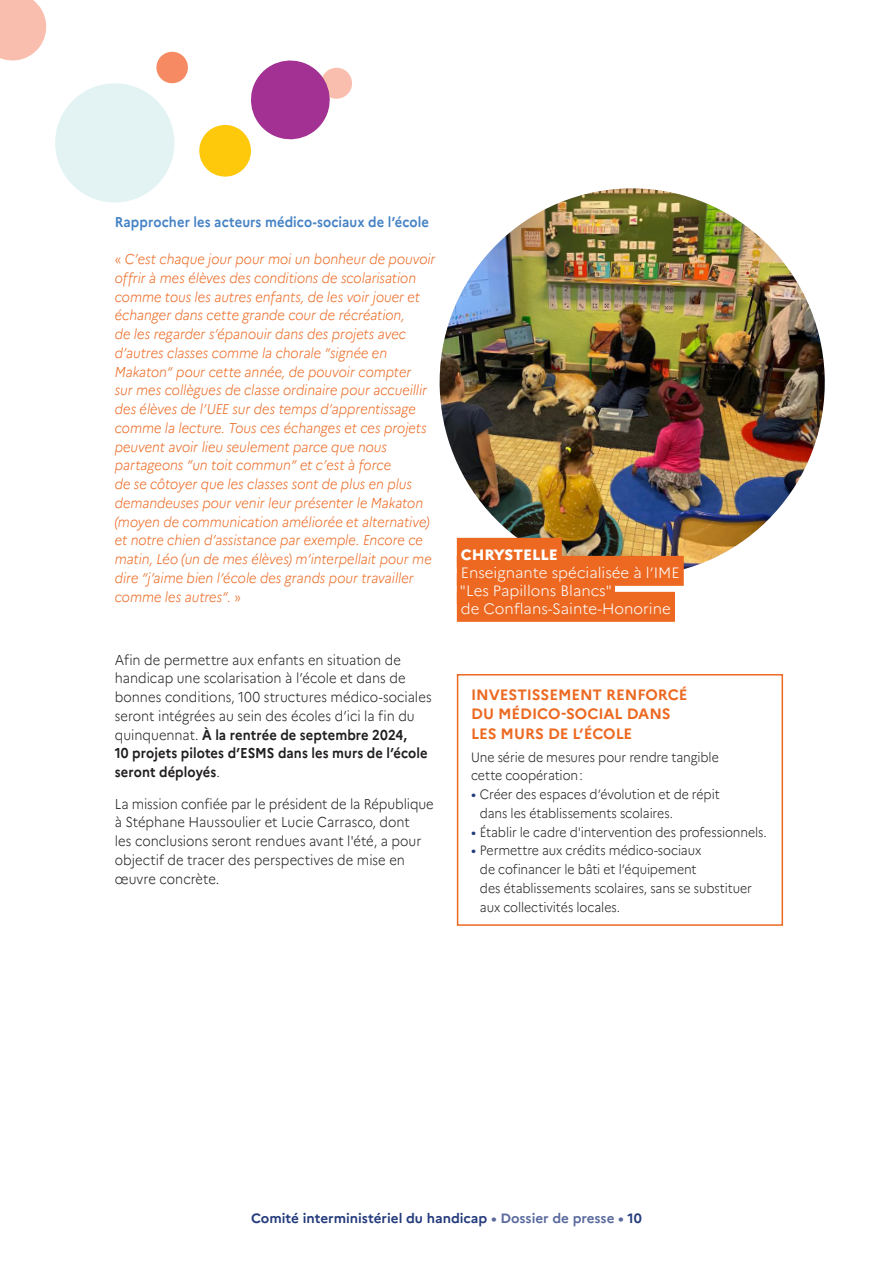
<style>
.page{position:relative;width:893px;height:1263px;background:#fff}
.page>*{position:absolute;margin:0;border:0;box-sizing:border-box;transform-origin:0 0}
.t1{font:300 15px/18px "Marianne";color:#fff}
.t2{font:700 15px/19.5px "Marianne";letter-spacing:-.005em;color:#ec6922}
.t3{font:italic 300 14.25px/18.8px "Marianne";color:#ec6922;scale:.91 1}
.t4{font:300 14.25px/18.8px "Marianne";color:#211e1f;scale:.91 1}
.t5{font:700 14.25px "Marianne";letter-spacing:.005em;color:#4683c5;scale:.91 1}
.t6{font:300 13.5px/18.8px "Marianne";letter-spacing:-.01em;color:#211e1f;scale:.91 1}
.t7{font:700 13.5px "Marianne";color:#233b7c}
.s1{font-style:normal}
.s2{font-weight:700}
.s3{font-weight:800}
.s4{font-weight:400;font-size:14.25px;color:#233b7c}
.s5{color:#5b6b9e}
</style>
<div class="page">
<svg style="left:0;top:0;width:188px;height:203px"></svg>
<svg style="left:199px;top:60px;width:153px;height:117px"></svg>
<img style="left:439px;top:188px;width:386px;height:392px">
<div style="left:457px;top:538px;width:105px;height:30px;background:#ed6922"></div>
<div style="left:457px;top:556px;width:227px;height:30px;background:#ed6922"></div>
<div style="left:457px;top:574px;width:158px;height:30px;background:#ed6922"></div>
<div style="left:457px;top:592px;width:218px;height:30px;background:#ed6922"></div>
<div style="left:457px;top:674px;width:326px;height:252px;border:2px solid #ed6922"></div>
<h4 class="t5" style="left:115px;top:210px;width:347px">Rapprocher les acteurs médico-sociaux de l’école</h4>
<p class="t3" style="left:115px;top:248px;width:354px"><span class="s1">«</span> C’est chaque jour pour moi un bonheur de pouvoir offrir à mes élèves des conditions de scolarisation comme tous les autres enfants, de les voir jouer et échanger dans cette grande cour de récréation,<br>de les regarder s’épanouir dans des projets avec d’autres classes comme la chorale “signée en Makaton“ pour cette année, de pouvoir compter<br>sur mes collègues de classe ordinaire pour accueillir des élèves de l’UEE sur des temps d’apprentissage comme la lecture. Tous ces échanges et ces projets peuvent avoir lieu seulement parce que nous partageons “un toit commun“ et c’est à force<br>de se côtoyer que les classes sont de plus en plus demandeuses pour venir leur présenter le Makaton (moyen de communication améliorée et alternative) et notre chien d’assistance par exemple. Encore ce matin, Léo (un de mes élèves) m’interpellait pour me dire “j’aime bien l’école des grands pour travailler comme les autres“. <span class="s1">»</span></p>
<p class="t4" style="left:115px;top:649px;width:350px">Afin de permettre aux enfants en situation de handicap une scolarisation à l’école et dans de bonnes conditions, 100 structures médico-sociales seront intégrées au sein des écoles d’ici la fin du quinquennat. <span class="s2">À la rentrée de septembre 2024,<br>10 projets pilotes d’ESMS dans les murs de l’école seront déployés</span>.</p>
<p class="t4" style="left:115px;top:793px;width:352px">La mission confiée par le président de la République à Stéphane Haussoulier et Lucie Carrasco, dont<br>les conclusions seront rendues avant l'été, a pour objectif de tracer des perspectives de mise en œuvre concrète.</p>
<p class="t1" style="left:460px;top:545px;width:222px"><span class="s3">CHRYSTELLE<br></span>Enseignante spécialisée à l’IME "Les Papillons Blancs"<br>de Conflans-Sainte-Honorine</p>
<p class="t2" style="left:471px;top:683px;width:218px">INVESTISSEMENT RENFORCÉ<br>DU MÉDICO-SOCIAL DANS<br>LES MURS DE L’ÉCOLE</p>
<p class="t6" style="left:471px;top:746px;width:274px">Une série de mesures pour rendre tangible cette coopération :</p>
<p class="t6" style="left:480px;top:784px;width:265px;text-indent:-9px"><span class="s4">•</span> Créer des espaces d’évolution et de répit dans les établissements scolaires.</p>
<p class="t6" style="left:471px;top:821px;width:327px"><span class="s4">•</span> Établir le cadre d'intervention des professionnels.</p>
<p class="t6" style="left:480px;top:840px;width:301px;text-indent:-9px"><span class="s4">•</span> Permettre aux crédits médico-sociaux<br>de cofinancer le bâti et l’équipement<br>des établissements scolaires, sans se substituer aux collectivités locales.</p>
<p class="t7" style="left:251px;top:1207px;width:392px">Comité interministériel du handicap <span class="s5">• Dossier de presse •</span> 10</p>
</div>
